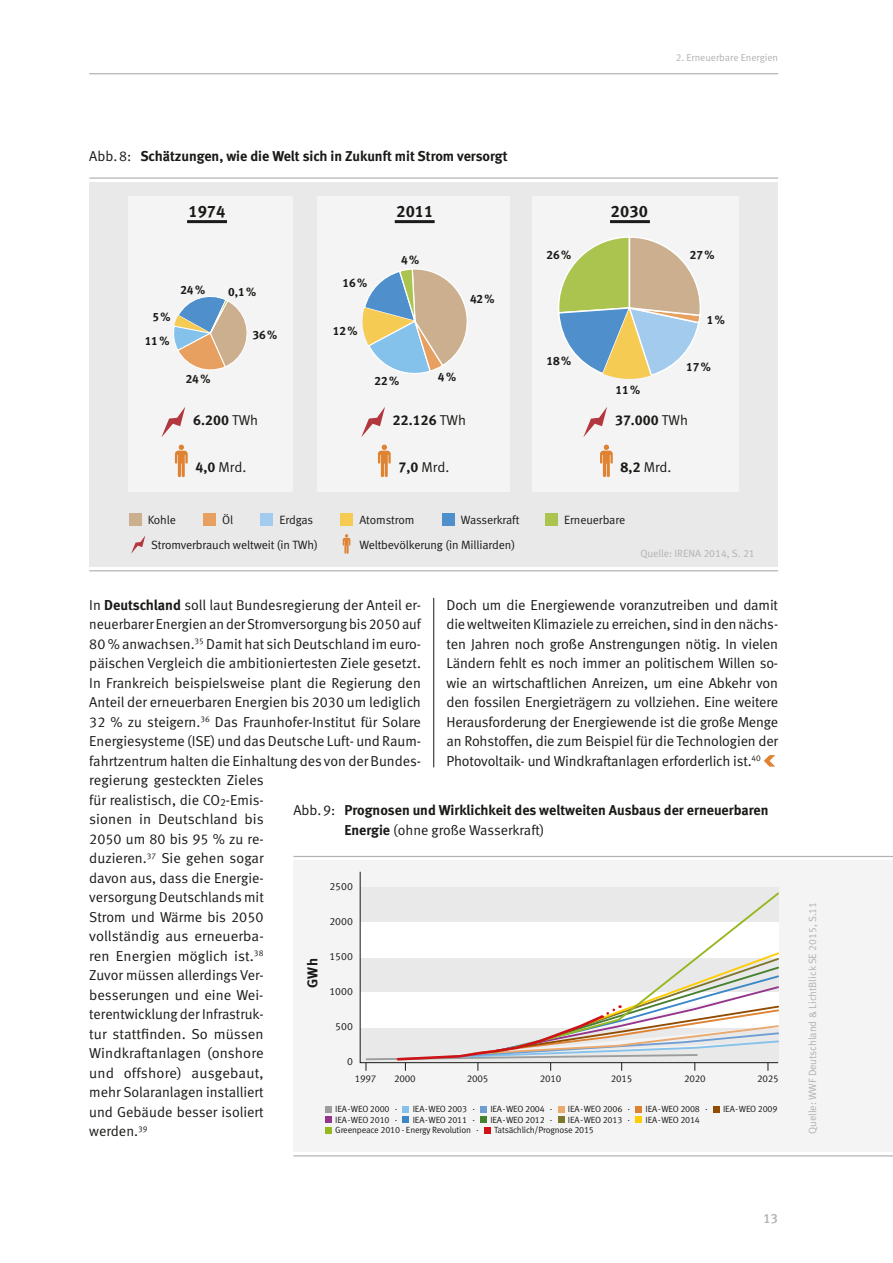
<style>
.page{position:relative;width:893px;height:1263px;background:#fff}
.page>*{position:absolute;margin:0;border:0;box-sizing:border-box;transform-origin:0 0}
.t1{font:16.5px "Meta Bold LF";color:#1a1a18}
.t2{font:14.4px/19.5px "Meta Normal LF";color:#1a1a18}
.t3{font:14.25px "Meta Bold LF";color:#1a1a18}
.t4{font:14.25px "Meta Normal LF";color:#1a1a18}
.t5{font:13.5px "Meta Medium LF";color:#b1b2b3}
.t6{font:12px "Meta Normal LF";letter-spacing:-.01em;color:#1a1a18}
.t7{font:12px "Meta Bold LF";letter-spacing:-.01em;color:#1a1a18}
.t8{font:10.5px "Meta Normal LF";color:#b1b2b3}
.t9{font:10.5px "Meta Normal LF";color:#1a1a18}
.t10{font:10.2px "Meta Normal LF";color:#b1b2b3}
.t11{font:9.9px "Meta Normal LF";letter-spacing:-.02em;color:#1a1a18}
.t12{font:9px "Meta Normal LF";letter-spacing:-.02em;color:#1a1a18}
.s1{font-family:"Meta Normal LF"}
.s2{font-family:"Meta Bold LF"}
</style>
<div class="page">
<div style="left:89px;top:182px;width:689px;height:385px;background:#e9e9e9"></div>
<div style="left:293px;top:861px;width:600px;height:291px;background:#f4f4f4"></div>
<hr style="left:89px;top:177px;width:689px;height:2px;background:#b1b2b3">
<hr style="left:293px;top:856px;width:600px;height:1px;background:#b1b2b3">
<hr style="left:293px;top:1155px;width:600px;height:1px;background:#b1b2b3">
<hr style="left:89px;top:73px;width:689px;height:1px;background:#b1b2b3">
<hr style="left:89px;top:570px;width:689px;height:1px;background:#b1b2b3">
<svg style="left:764px;top:755px;width:11px;height:11px"></svg>
<div style="left:129px;top:196px;width:164px;height:295px;background:#f4f4f4"></div>
<div style="left:317px;top:196px;width:193px;height:295px;background:#f4f4f4"></div>
<div style="left:532px;top:196px;width:207px;height:295px;background:#f4f4f4"></div>
<svg style="left:175px;top:445px;width:13px;height:32px"></svg>
<svg style="left:378px;top:445px;width:13px;height:32px"></svg>
<svg style="left:600px;top:445px;width:13px;height:32px"></svg>
<svg style="left:161px;top:407px;width:24px;height:30px"></svg>
<svg style="left:361px;top:407px;width:24px;height:30px"></svg>
<svg style="left:583px;top:407px;width:24px;height:30px"></svg>
<div style="left:129px;top:513px;width:12px;height:12px;background:#cbaf8e"></div>
<div style="left:203px;top:513px;width:13px;height:12px;background:#e7a060"></div>
<div style="left:260px;top:513px;width:13px;height:12px;background:#a2cbee"></div>
<div style="left:340px;top:513px;width:13px;height:12px;background:#f6cb53"></div>
<div style="left:442px;top:513px;width:12px;height:12px;background:#4e8fcc"></div>
<div style="left:545px;top:513px;width:13px;height:12px;background:#abc34f"></div>
<svg style="left:131px;top:536px;width:14px;height:18px"></svg>
<svg style="left:174px;top:296px;width:73px;height:74px"></svg>
<svg style="left:362px;top:269px;width:105px;height:105px"></svg>
<svg style="left:558px;top:237px;width:143px;height:142px"></svg>
<hr style="left:187px;top:220px;width:40px;height:3px;background:#1a1a18">
<hr style="left:395px;top:220px;width:40px;height:3px;background:#1a1a18">
<hr style="left:610px;top:220px;width:40px;height:3px;background:#1a1a18">
<svg style="left:343px;top:534px;width:7px;height:20px"></svg>
<div style="left:325px;top:1106px;width:7px;height:7px;background:#9c9d9d"></div>
<div style="left:403px;top:1106px;width:6px;height:7px;background:#85c2eb"></div>
<div style="left:480px;top:1106px;width:7px;height:7px;background:#6f9ed4"></div>
<div style="left:558px;top:1106px;width:7px;height:7px;background:#e9a96f"></div>
<div style="left:635px;top:1106px;width:7px;height:7px;background:#df8232"></div>
<div style="left:713px;top:1106px;width:7px;height:7px;background:#914c00"></div>
<div style="left:325px;top:1116px;width:7px;height:7px;background:#95348b"></div>
<div style="left:403px;top:1116px;width:6px;height:7px;background:#3b88c8"></div>
<div style="left:480px;top:1116px;width:7px;height:7px;background:#478031"></div>
<div style="left:558px;top:1116px;width:7px;height:7px;background:#7f772c"></div>
<div style="left:635px;top:1116px;width:7px;height:7px;background:#fc0"></div>
<div style="left:325px;top:1127px;width:7px;height:7px;background:#95b71f"></div>
<div style="left:484px;top:1127px;width:7px;height:7px;background:#ce1316"></div>
<svg style="left:359px;top:871px;width:420px;height:192px"></svg>
<svg style="left:491px;top:891px;width:288px;height:60px"></svg>
<svg style="left:365px;top:951px;width:414px;height:120px"></svg>
<hr style="left:433px;top:598px;width:1px;height:169px;background:#1a1a18">
<p class="t10" style="left:676px;top:52px;width:104px">2. Erneuerbare Energien</p>
<p class="t3" style="left:89px;top:148px;width:420px"><span class="s1">Abb.8:</span> Schätzungen, wie die Welt sich in Zukunft mit Strom versorgt</p>
<p class="t1" style="left:188px;top:201px;width:38px">1974</p>
<p class="t7" style="left:153px;top:310px;width:20px">5%</p>
<p class="t7" style="left:145px;top:334px;width:26px">11%</p>
<p class="t7" style="left:180px;top:283px;width:26px">24%</p>
<p class="t7" style="left:228px;top:285px;width:30px">0,1%</p>
<p class="t7" style="left:252px;top:328px;width:26px">36%</p>
<p class="t7" style="left:186px;top:372px;width:26px">24%</p>
<p class="t1" style="left:396px;top:201px;width:38px">2011</p>
<p class="t7" style="left:342px;top:276px;width:26px">16%</p>
<p class="t7" style="left:333px;top:324px;width:26px">12%</p>
<p class="t7" style="left:401px;top:252px;width:20px">4%</p>
<p class="t7" style="left:374px;top:373px;width:26px">22%</p>
<p class="t7" style="left:470px;top:292px;width:26px">42%</p>
<p class="t7" style="left:438px;top:370px;width:20px">4%</p>
<p class="t7" style="left:546px;top:247px;width:26px">26%</p>
<p class="t7" style="left:546px;top:354px;width:26px">18%</p>
<p class="t1" style="left:611px;top:201px;width:38px">2030</p>
<p class="t7" style="left:616px;top:383px;width:26px">11%</p>
<p class="t7" style="left:690px;top:247px;width:26px">27%</p>
<p class="t7" style="left:707px;top:313px;width:20px">1%</p>
<p class="t7" style="left:686px;top:359px;width:26px">17%</p>
<p class="t3" style="left:193px;top:412px;width:67px">6.200 <span class="s1">TWh</span></p>
<p class="t3" style="left:393px;top:412px;width:75px">22.126 <span class="s1">TWh</span></p>
<p class="t3" style="left:615px;top:412px;width:75px">37.000 <span class="s1">TWh</span></p>
<p class="t4" style="left:196px;top:459px;width:52px"><span class="s2">4,0</span> Mrd.</p>
<p class="t4" style="left:399px;top:459px;width:52px"><span class="s2">7,0</span> Mrd.</p>
<p class="t4" style="left:621px;top:459px;width:52px"><span class="s2">8,2</span> Mrd.</p>
<p class="t6" style="left:148px;top:512px;width:30px">Kohle</p>
<p class="t6" style="left:222px;top:512px;width:13px">Öl</p>
<p class="t6" style="left:279px;top:512px;width:35px">Erdgas</p>
<p class="t6" style="left:359px;top:512px;width:56px">Atomstrom</p>
<p class="t6" style="left:461px;top:512px;width:60px">Wasserkraft</p>
<p class="t6" style="left:564px;top:512px;width:62px">Erneuerbare</p>
<p class="t6" style="left:151px;top:538px;width:168px">Stromverbrauch weltweit (in TWh)</p>
<p class="t6" style="left:359px;top:538px;width:157px">Weltbevölkerung (in Milliarden)</p>
<p class="t8" style="left:640px;top:547px;width:116px">Quelle: IRENA 2014, S. 21</p>
<p class="t2" style="left:89px;top:595px;width:333px">In <span class="s2">Deutschland</span> soll laut Bundesregierung der Anteil er&shy;neuerbarer Energien an der Stromversorgung bis 2050 auf 80 % anwachsen.<sup>35</sup> Damit hat sich Deutschland im euro&shy;päischen Vergleich die ambitioniertesten Ziele gesetzt.<br>In Frankreich beispielsweise plant die Regierung den Anteil der erneuerbaren Energien bis 2030 um lediglich 32 % zu steigern.<sup>36</sup> Das Fraunhofer-Institut für Solare Energiesysteme (ISE) und das Deutsche Luft- und Raum&shy;fahrtzentrum halten die Einhaltung des von der Bundes&shy;regierung gesteckten Zieles<br>für realistisch, die CO<sub>2</sub>-Emis-<br>sionen in Deutschland bis<br>2050 um 80 bis 95 % zu re-<br>duzieren.<sup>37</sup> Sie gehen sogar<br>davon aus, dass die Energie-<br>versorgung Deutschlands mit<br>Strom und Wärme bis 2050<br>vollständig aus erneuerba-<br>ren Energien möglich ist.<sup>38<br></sup>Zuvor müssen allerdings Ver-<br>besserungen und eine Wei-<br>terentwicklung der Infrastruk-<br>tur stattfinden. So müssen<br>Windkraftanlagen (onshore<br>und offshore) ausgebaut,<br>mehr Solaranlagen installiert<br>und Gebäude besser isoliert<br>werden.<sup>39</sup></p>
<p class="t2" style="left:446px;top:595px;width:333px;text-align:justify">Doch um die Energiewende voranzutreiben und damit die weltweiten Klimaziele zu erreichen, sind in den nächs&shy;ten Jahren noch große Anstrengungen nötig. In vielen Ländern fehlt es noch immer an politischem Willen so&shy;wie an wirtschaftlichen Anreizen, um eine Abkehr von den fossilen Energieträgern zu vollziehen. Eine weitere Herausforderung der Energiewende ist die große Menge an Rohstoffen, die zum Beispiel für die Technologien der Photovoltaik- und Windkraftanlagen erforderlich ist.<sup>40</sup></p>
<p class="t3" style="left:293px;top:802px;width:477px"><span class="s1">Abb.9:</span> Prognosen und Wirklichkeit des weltweiten Ausbaus der erneuerbaren</p>
<p class="t4" style="left:344px;top:822px;width:202px"><span class="s2">Energie</span> (ohne große Wasserkraft)</p>
<p class="t9" style="left:329px;top:880px;width:25px">2500</p>
<p class="t9" style="left:329px;top:915px;width:25px">2000</p>
<p class="t9" style="left:329px;top:950px;width:25px">1500</p>
<p class="t9" style="left:329px;top:985px;width:25px">1000</p>
<p class="t9" style="left:335px;top:1020px;width:19px">500</p>
<p class="t9" style="left:347px;top:1055px;width:7px">0</p>
<p class="t3" style="left:304px;top:988px;width:31px;rotate:-90deg">GWh</p>
<p class="t11" style="left:355px;top:1072px;width:23px">1997</p>
<p class="t11" style="left:394px;top:1072px;width:23px">2000</p>
<p class="t11" style="left:467px;top:1072px;width:23px">2005</p>
<p class="t11" style="left:540px;top:1072px;width:23px">2010</p>
<p class="t11" style="left:611px;top:1072px;width:23px">2015</p>
<p class="t11" style="left:684px;top:1072px;width:23px">2020</p>
<p class="t11" style="left:757px;top:1072px;width:23px">2025</p>
<p class="t12" style="left:335px;top:1104px;width:64px">IEA-WEO 2000 ·</p>
<p class="t12" style="left:413px;top:1104px;width:64px">IEA-WEO 2003 ·</p>
<p class="t12" style="left:490px;top:1104px;width:64px">IEA-WEO 2004 ·</p>
<p class="t12" style="left:568px;top:1104px;width:64px">IEA-WEO 2006 ·</p>
<p class="t12" style="left:646px;top:1104px;width:64px">IEA-WEO 2008 ·</p>
<p class="t12" style="left:723px;top:1104px;width:56px">IEA-WEO 2009</p>
<p class="t12" style="left:335px;top:1114px;width:64px">IEA-WEO 2010 ·</p>
<p class="t12" style="left:413px;top:1114px;width:64px">IEA-WEO 2011 ·</p>
<p class="t12" style="left:490px;top:1114px;width:64px">IEA-WEO 2012 ·</p>
<p class="t12" style="left:568px;top:1114px;width:64px">IEA-WEO 2013 ·</p>
<p class="t12" style="left:646px;top:1114px;width:56px">IEA-WEO 2014</p>
<p class="t12" style="left:335px;top:1125px;width:145px">Greenpeace 2010 - Energy Revolution ·</p>
<p class="t12" style="left:494px;top:1125px;width:101px">Tatsächlich/Prognose 2015</p>
<p class="t8" style="left:806px;top:1134px;width:234px;rotate:-90deg">Quelle: WWF Deutschland &amp; LichtBlick SE 2015, S.11</p>
<p class="t5" style="left:763px;top:1210px;width:17px">13</p>
</div>
